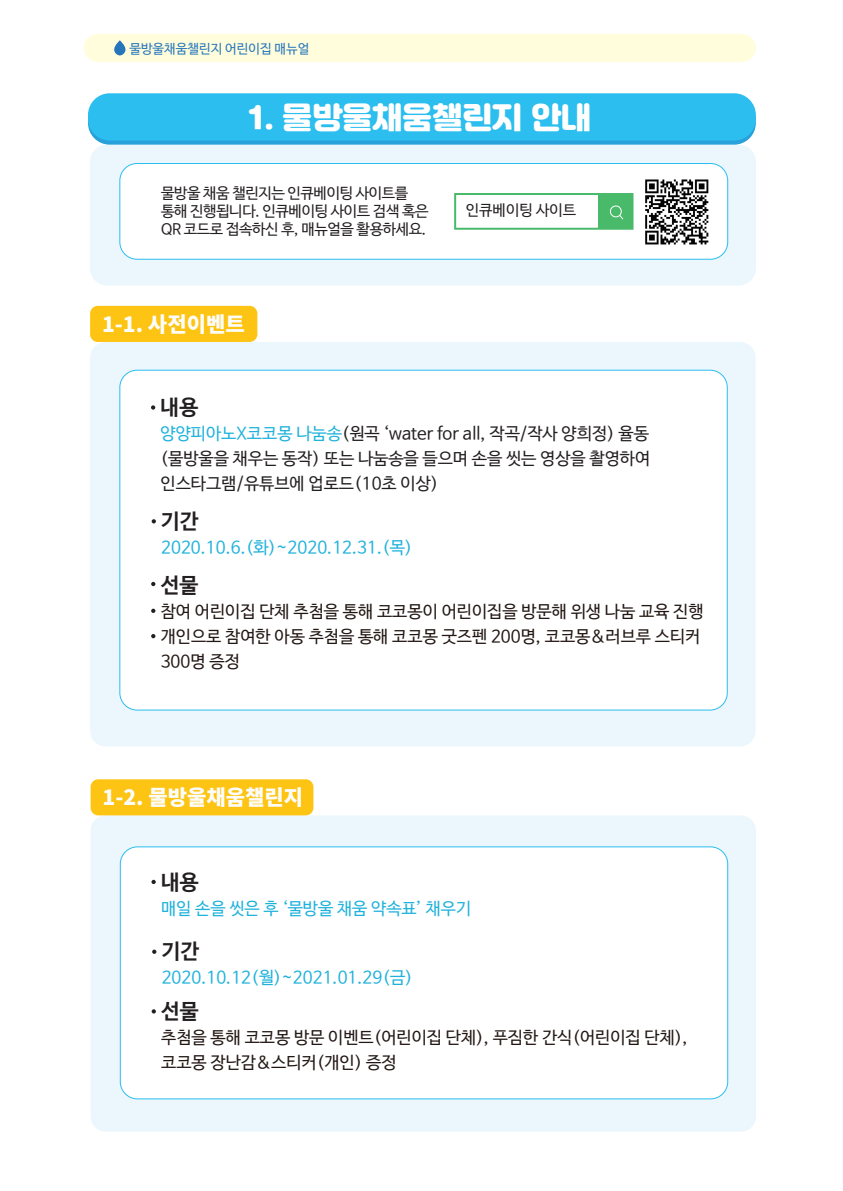
<style>
.page{position:relative;width:843px;height:1191px;background:#fff}
.page>*{position:absolute;margin:0;border:0;box-sizing:border-box;transform-origin:0 0}
.t1{font:30px "Jalnan OTF";color:#fff}
.t2{font:900 21px "Noto Sans CJ Kkr";color:#fcfdfb}
.t3{font:21px "Nanum Barun Gothic OTF Bold";color:#231f20}
.t4{font:17px/25px "Nanum Barun Gothic OTF";color:#221713}
.t5{font:17px/25px "Nanum Barun Gothic OTF";color:#231f20;text-align:justify}
.t6{font:17px "Nanum Barun Gothic OTF";color:#20b2db}
.t7{font:15px/18px "Nanum Barun Gothic OTF";letter-spacing:-.025em;color:#231f20}
.t8{font:15px "Nanum Barun Gothic OTF";color:#231f20}
.t9{font:13px "Nanum Barun Gothic OTF";color:#2575bb}
.s1{color:#20b2db}
</style>
<div class="page">
<div style="left:90px;top:145px;width:665px;height:140px;background:#ebf7fc;border-radius:17px"></div>
<div style="left:84px;top:34px;width:671px;height:28px;background:#fffddc;border-radius:14px"></div>
<svg style="left:114px;top:40px;width:11px;height:15px"></svg>
<div style="left:88px;top:97px;width:667px;height:48px;background:linear-gradient(to right,#29a1da,#28a1da);border-radius:22px"></div>
<div style="left:88px;top:93px;width:667px;height:47px;background:#2bbeef;border-radius:22px"></div>
<div style="left:90px;top:342px;width:665px;height:404px;background:#ebf7fc;border-radius:15px"></div>
<div style="left:120px;top:370px;width:606px;height:340px;background:#fff;border-radius:17px"></div>
<div style="left:120px;top:163px;width:607px;height:96px;background:#fff;border-radius:17px"></div>
<div style="left:119px;top:163px;width:608px;height:97px;border:1px solid #2bbeef;border-radius:17px"></div>
<svg style="left:151px;top:405px;width:4px;height:4px"></svg>
<svg style="left:151px;top:519px;width:5px;height:4px"></svg>
<svg style="left:151px;top:582px;width:4px;height:4px"></svg>
<svg style="left:151px;top:608px;width:4px;height:5px"></svg>
<svg style="left:151px;top:634px;width:4px;height:4px"></svg>
<div style="left:90px;top:306px;width:167px;height:36px;background:#fec413;border-radius:8px"></div>
<div style="left:90px;top:815px;width:665px;height:316px;background:#ebf7fc;border-radius:15px"></div>
<div style="left:120px;top:846px;width:607px;height:252px;background:#fff;border-radius:17px"></div>
<div style="left:120px;top:846px;width:607px;height:253px;border:1px solid #2bbeef;border-radius:17px"></div>
<svg style="left:151px;top:879px;width:5px;height:5px"></svg>
<svg style="left:152px;top:949px;width:4px;height:4px"></svg>
<svg style="left:151px;top:1009px;width:5px;height:4px"></svg>
<div style="left:90px;top:779px;width:223px;height:36px;background:#fec413;border-radius:8px"></div>
<img style="left:645px;top:179px;width:64px;height:66px">
<div style="left:454px;top:193px;width:179px;height:37px;background:#fff;border:2px solid #49b96a"></div>
<div style="left:597px;top:194px;width:35px;height:35px;background:#49b96a"></div>
<div style="left:609px;top:205px;width:12px;height:12px;border:1px solid #fff;border-radius:50%"></div>
<svg style="left:618px;top:214px;width:6px;height:6px"></svg>
<p class="t9" style="left:129px;top:42px;width:181px">물방울채움챌린지 어린이집 매뉴얼</p>
<h1 class="t1" style="left:248px;top:97px;width:344px">1. 물방울채움챌린지 안내</h1>
<p class="t7" style="left:161px;top:185px;width:269px">물방울 채움 챌린지는 인큐베이팅 사이트를 통해 진행됩니다. 인큐베이팅 사이트 검색 혹은<br>QR 코드로 접속하신 후, 매뉴얼을 활용하세요.</p>
<p class="t2" style="left:102px;top:312px;width:144px">1-1. 사전이벤트</p>
<p class="t8" style="left:465px;top:203px;width:112px">인큐베이팅 사이트</p>
<p class="t3" style="left:160px;top:396px;width:39px">내용</p>
<p class="t5" style="left:160px;top:422px;width:491px"><span class="s1">양양피아노X코코몽 나눔송</span>(원곡 ‘water for all, 작곡/작사 양희정) 율동 (물방울을 채우는 동작) 또는 나눔송을 들으며 손을 씻는 영상을 촬영하여 인스타그램/유튜브에 업로드(10초 이상)</p>
<p class="t3" style="left:161px;top:510px;width:39px">기간</p>
<p class="t6" style="left:161px;top:538px;width:252px">2020.10.6.(화)~2020.12.31.(목)</p>
<p class="t3" style="left:161px;top:574px;width:39px">선물</p>
<p class="t4" style="left:161px;top:599px;width:544px">참여 어린이집 단체 추첨을 통해 코코몽이 어린이집을 방문해 위생 나눔 교육 진행 개인으로 참여한 아동 추첨을 통해 코코몽 굿즈펜 200명, 코코몽&amp;러브루 스티커<br>300명 증정</p>
<p class="t2" style="left:103px;top:785px;width:202px">1-2. 물방울채움챌린지</p>
<p class="t3" style="left:161px;top:870px;width:39px">내용</p>
<p class="t6" style="left:161px;top:899px;width:311px">매일 손을 씻은 후 ‘물방울 채움 약속표’ 채우기</p>
<p class="t3" style="left:162px;top:940px;width:39px">기간</p>
<p class="t6" style="left:162px;top:969px;width:252px">2020.10.12(월)~2021.01.29(금)</p>
<p class="t3" style="left:161px;top:1000px;width:39px">선물</p>
<p class="t4" style="left:161px;top:1025px;width:527px">추첨을 통해 코코몽 방문 이벤트(어린이집 단체), 푸짐한 간식(어린이집 단체), 코코몽 장난감&amp;스티커(개인) 증정</p>
</div>
